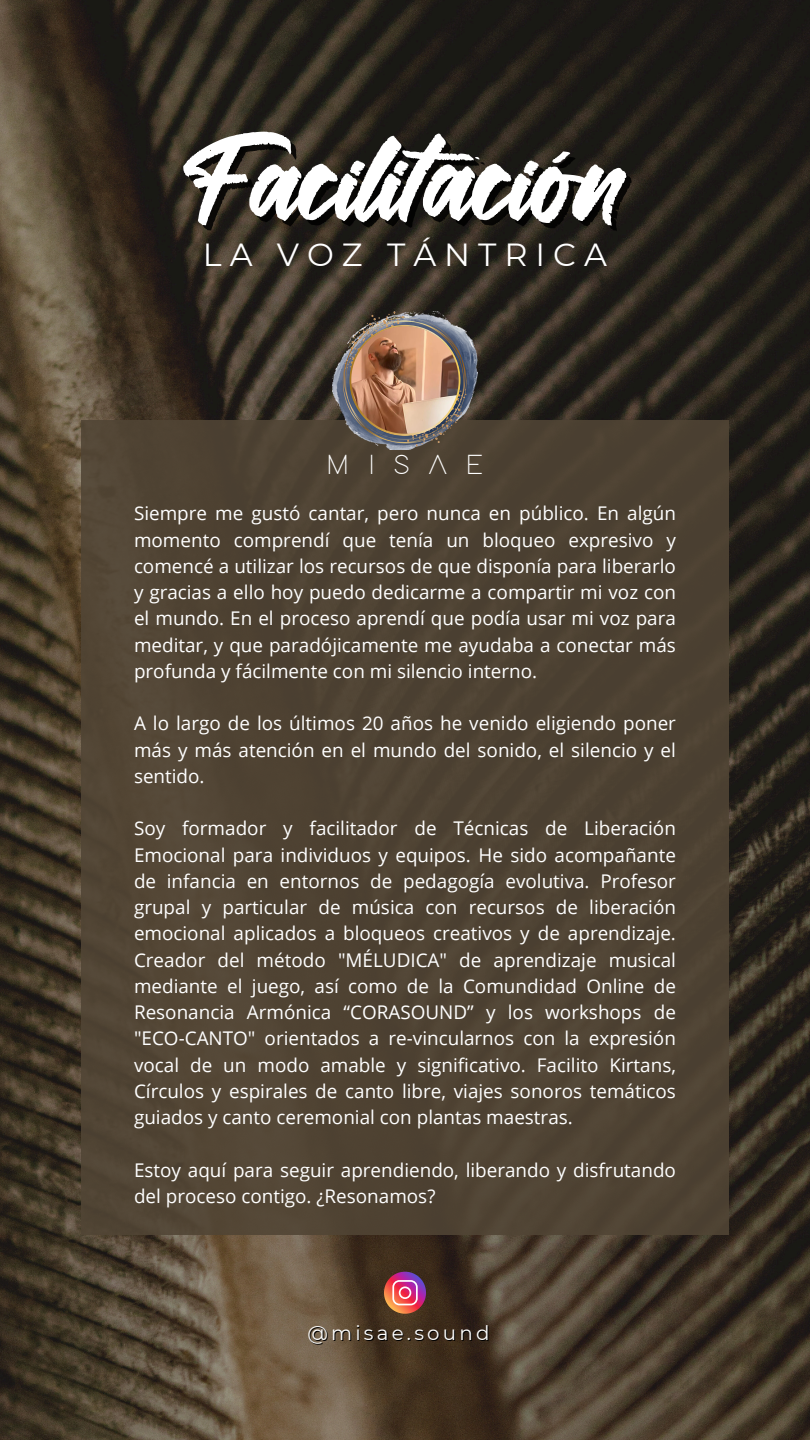
<style>
.page{position:relative;width:810px;height:1440px;background:#fff}
.page>*{position:absolute;margin:0;border:0;box-sizing:border-box;transform-origin:0 0}
.t1{font:119.1px "Stabily";color:#fff}
.t2{font:31.9px "Montserrat";letter-spacing:.25em;color:#fff}
.t3{font:500 28.3px "Adam";letter-spacing:.67em;color:#fff}
.t4{font:19.8px "Montserrat";letter-spacing:.165em;color:#fff}
.t5{font:18.9px/26.2px "Open Sans";color:#fff;text-align:justify}
</style>
<div class="page">
<img style="left:0;top:0;width:810px;height:1440px">
<div style="left:81px;top:420px;width:648px;height:814px;background:#514535"></div>
<img style="left:332px;top:312px;width:146px;height:138px">
<img style="left:349px;top:325px;width:111px;height:111px">
<svg style="left:384px;top:1272px;width:42px;height:42px;background:#b9566e"></svg>
<p class="t1" style="left:183px;top:116px;width:445px">Facilitación</p>
<p class="t2" style="left:203px;top:235px;width:406px">LA VOZ TÁNTRICA</p>
<h3 class="t3" style="left:326px;top:453px;width:159px">MISAE</h3>
<h1 class="t5" style="left:134px;top:500px;width:543px">Siempre me gustó cantar, pero nunca en público. En algún momento comprendí que tenía un bloqueo expresivo y comencé a utilizar los recursos de que disponía para liberarlo y gracias a ello hoy puedo dedicarme a compartir mi voz con el mundo. En el proceso aprendí que podía usar mi voz para meditar, y que paradójicamente me ayudaba a conectar más profunda y fácilmente con mi silencio interno.</h1>
<h2 class="t5" style="left:134px;top:710px;width:543px">A lo largo de los últimos 20 años he venido eligiendo poner más y más atención en el mundo del sonido, el silencio y el sentido.</h2>
<p class="t5" style="left:134px;top:815px;width:543px">Soy formador y facilitador de Técnicas de Liberación Emocional para individuos y equipos. He sido acompañante de infancia en entornos de pedagogía evolutiva. Profesor grupal y particular de música con recursos de liberación emocional aplicados a bloqueos creativos y de aprendizaje.<br>Creador del método "MÉLUDICA" de aprendizaje musical mediante el juego, así como de la Comundidad Online de Resonancia Armónica “CORASOUND” y los workshops de "ECO-CANTO" orientados a re-vincularnos con la expresión vocal de un modo amable y significativo. Facilito Kirtans, Círculos y espirales de canto libre, viajes sonoros temáticos guiados y canto ceremonial con plantas maestras.</p>
<p class="t5" style="left:134px;top:1156px;width:543px">Estoy aquí para seguir aprendiendo, liberando y disfrutando del proceso contigo. ¿Resonamos?</p>
<p class="t4" style="left:307px;top:1321px;width:184px">@misae.sound</p>
</div>
